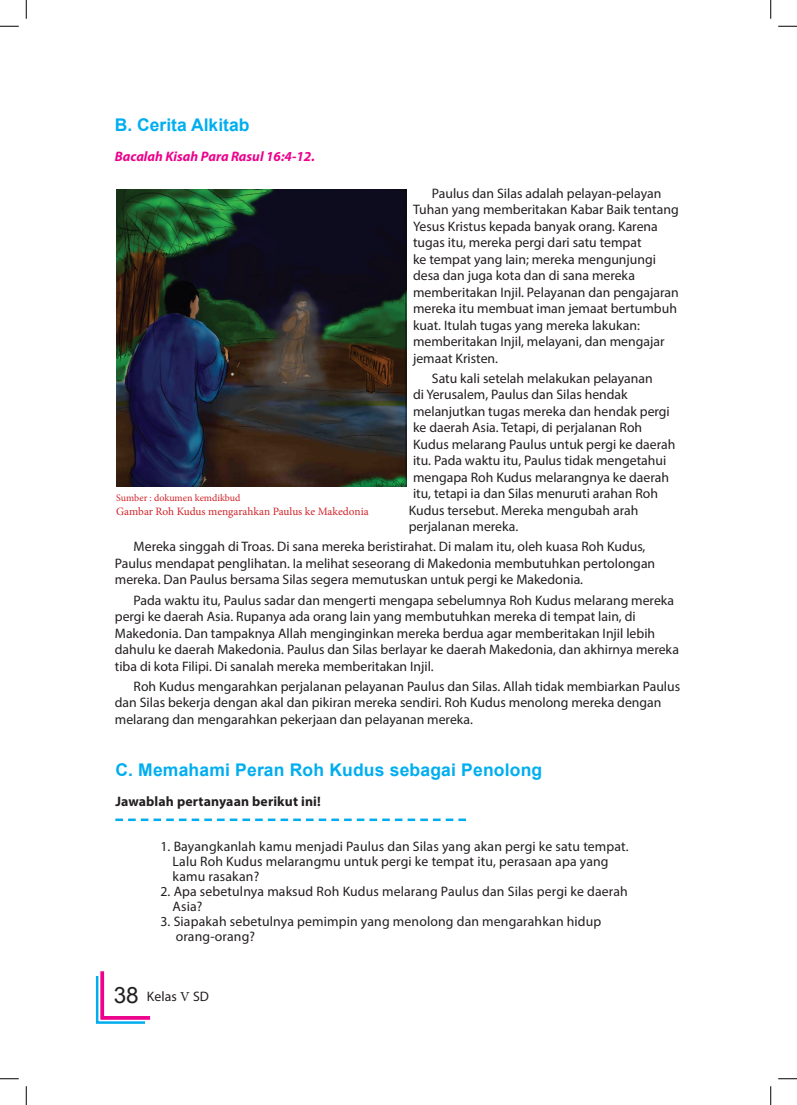
<style>
.page{position:relative;width:797px;height:1105px;background:#fff}
.page>*{position:absolute;margin:0;border:0;box-sizing:border-box;transform-origin:0 0}
.t1{font:700 17.5px "Arial";letter-spacing:.01em;color:#00aeef}
.t2{font:13.75px/16.5px "Myriad Pro";color:#231f20}
.t3{font:italic 700 13.75px "Myriad Pro";color:#ed028c}
.t4{font:700 13.75px "Myriad Pro";letter-spacing:.01em;color:#231f20}
.t5{font:11.25px "Minion Pro";letter-spacing:-.005em;color:#d1232a}
.t6{font:10px "Minion Pro";color:#d1232a}
.s1{font-family:"Arial";font-size:22.5px}
.s2{font-family:"Minion Pro"}
</style>
<div class="page">
<svg style="left:95px;top:971px;width:56px;height:53px"></svg>
<svg style="left:115px;top:818px;width:351px;height:3px"></svg>
<img style="left:116px;top:189px;width:290px;height:298px">
<svg style="left:0;top:25px;width:19px;height:2px"></svg>
<svg style="left:778px;top:25px;width:19px;height:2px"></svg>
<svg style="left:0;top:1078px;width:19px;height:1px"></svg>
<svg style="left:778px;top:1078px;width:19px;height:1px"></svg>
<svg style="left:25px;top:0;width:2px;height:19px"></svg>
<svg style="left:25px;top:1086px;width:2px;height:19px"></svg>
<svg style="left:770px;top:0;width:1px;height:19px"></svg>
<svg style="left:770px;top:1086px;width:1px;height:19px"></svg>
<p class="t1" style="left:115px;top:113px;width:136px">B. Cerita Alkitab</p>
<p class="t3" style="left:115px;top:148px;width:201px">Bacalah Kisah Para Rasul 16:4-12.</p>
<p class="t2" style="left:413px;top:185px;width:267px;text-indent:19px">Paulus dan Silas adalah pelayan-pelayan Tuhan yang memberitakan Kabar Baik tentang Yesus Kristus kepada banyak orang. Karena tugas itu, mereka pergi dari satu tempat<br>ke tempat yang lain; mereka mengunjungi desa dan juga kota dan di sana mereka memberitakan Injil. Pelayanan dan pengajaran mereka itu membuat iman jemaat bertumbuh kuat. Itulah tugas yang mereka lakukan: memberitakan Injil, melayani, dan mengajar jemaat Kristen.</p>
<p class="t2" style="left:432px;top:370px;width:222px">Satu kali setelah melakukan pelayanan</p>
<p class="t2" style="left:413px;top:386px;width:216px">di Yerusalem, Paulus dan Silas hendak</p>
<p class="t2" style="left:413px;top:403px;width:258px">melanjutkan tugas mereka dan hendak pergi</p>
<p class="t2" style="left:413px;top:419px;width:231px">ke daerah Asia. Tetapi, di perjalanan Roh</p>
<p class="t2" style="left:413px;top:436px;width:264px">Kudus melarang Paulus untuk pergi ke daerah</p>
<p class="t2" style="left:413px;top:452px;width:255px">itu. Pada waktu itu, Paulus tidak mengetahui</p>
<p class="t2" style="left:413px;top:469px;width:257px">mengapa Roh Kudus melarangnya ke daerah</p>
<p class="t2" style="left:413px;top:485px;width:246px">itu, tetapi ia dan Silas menuruti arahan Roh</p>
<p class="t2" style="left:409px;top:502px;width:231px">Kudus tersebut. Mereka mengubah arah</p>
<p class="t2" style="left:409px;top:518px;width:111px">perjalanan mereka.</p>
<p class="t2" style="left:115px;top:538px;width:542px;text-indent:19px">Mereka singgah di Troas. Di sana mereka beristirahat. Di malam itu, oleh kuasa Roh Kudus,<br>Paulus mendapat penglihatan. Ia melihat seseorang di Makedonia membutuhkan pertolongan mereka. Dan Paulus bersama Silas segera memutuskan untuk pergi ke Makedonia.</p>
<p class="t2" style="left:115px;top:591px;width:565px;text-indent:19px">Pada waktu itu, Paulus sadar dan mengerti mengapa sebelumnya Roh Kudus melarang mereka pergi ke daerah Asia. Rupanya ada orang lain yang membutuhkan mereka di tempat lain, di Makedonia. Dan tampaknya Allah menginginkan mereka berdua agar memberitakan Injil lebih dahulu ke daerah Makedonia. Paulus dan Silas berlayar ke daerah Makedonia, dan akhirnya mereka tiba di kota Filipi. Di sanalah mereka memberitakan Injil.</p>
<p class="t2" style="left:115px;top:677px;width:567px;text-indent:19px">Roh Kudus mengarahkan perjalanan pelayanan Paulus dan Silas. Allah tidak membiarkan Paulus dan Silas bekerja dengan akal dan pikiran mereka sendiri. Roh Kudus menolong mereka dengan melarang dan mengarahkan pekerjaan dan pelayanan mereka.</p>
<p class="t6" style="left:116px;top:491px;width:126px">Sumber : dokumen kemdikbud</p>
<p class="t5" style="left:116px;top:504px;width:254px">Gambar Roh Kudus mengarahkan Paulus ke Makedonia</p>
<p class="t1" style="left:115px;top:758px;width:428px">C. Memahami Peran Roh Kudus sebagai Penolong</p>
<p class="t4" style="left:115px;top:793px;width:207px">Jawablah pertanyaan berikut ini!</p>
<p class="t2" style="left:173px;top:839px;width:457px;line-height:15px;text-indent:-12px">1. Bayangkanlah kamu menjadi Paulus dan Silas yang akan pergi ke satu tempat.<br>Lalu Roh Kudus melarangmu untuk pergi ke tempat itu, perasaan apa yang kamu rasakan?</p>
<p class="t2" style="left:173px;top:884px;width:456px;line-height:15px;text-indent:-12px">2. Apa sebetulnya maksud Roh Kudus melarang Paulus dan Silas pergi ke daerah<br>Asia?</p>
<p class="t2" style="left:176px;top:914px;width:427px;line-height:15px;text-indent:-15px">3. Siapakah sebetulnya pemimpin yang menolong dan mengarahkan hidup orang-orang?</p>
<p class="t2" style="left:114px;top:988px;width:97px"><span class="s1">38</span> Kelas <span class="s2">V</span> SD</p>
</div>
